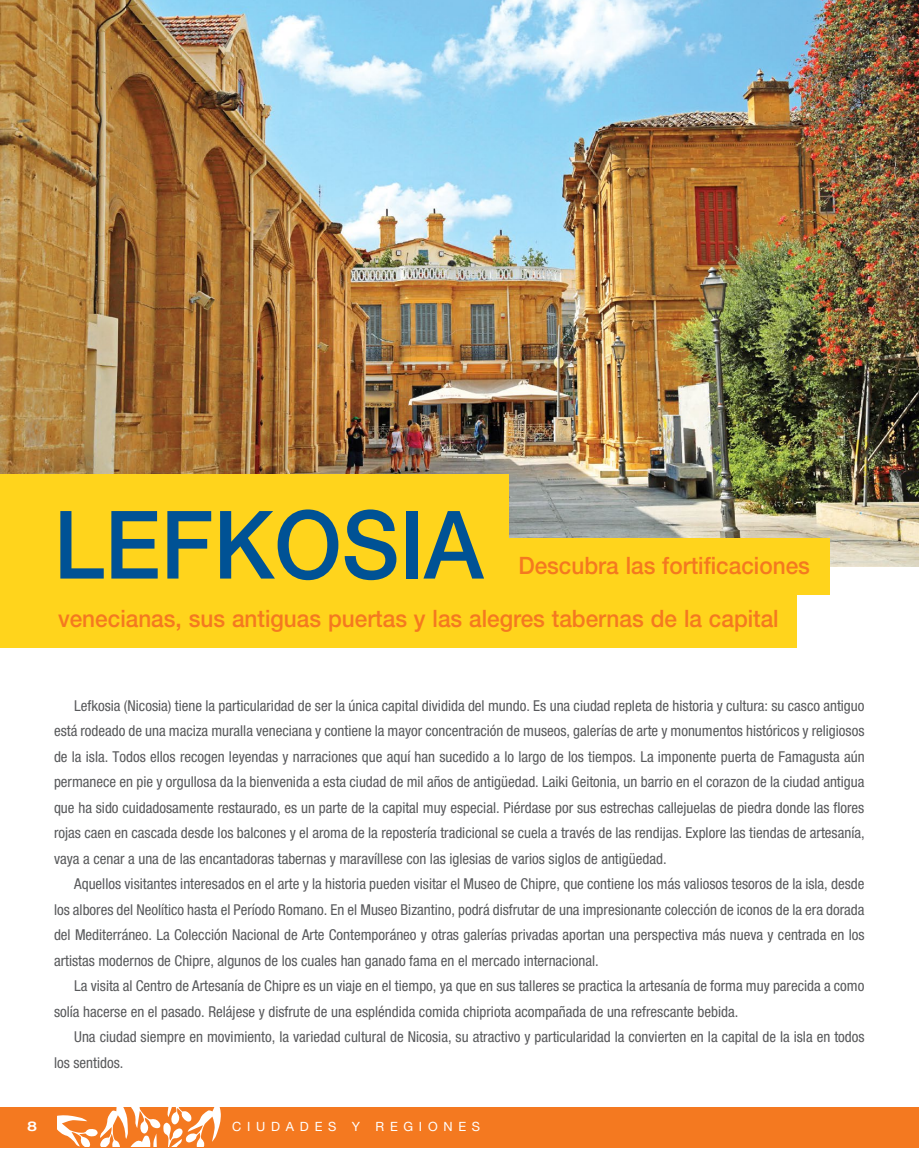
<style>
.page{position:relative;width:919px;height:1174px;background:#fff}
.page>*{position:absolute;margin:0;border:0;box-sizing:border-box;transform-origin:0 0}
.t1{font:500 94.5px "Helvetica Neue";color:#005295;scale:.94 1}
.t2{font:500 24px "Helvetica Neue";color:#f47920;scale:.94 1}
.t3{font:condensed 15px/25.5px "Helvetica Neue";color:#58595b;text-align:justify}
.t4{font:500 expanded 13.5px "Helvetica Neue";color:#fff}
.t5{font:12.75px "Helvetica Neue";letter-spacing:.45em;color:#fff}
</style>
<div class="page">
<div style="left:0;top:1107px;width:918px;height:40px;background:#f47920"></div>
<svg style="left:57px;top:1108px;width:164px;height:38px"></svg>
<img style="left:0;top:0;width:918px;height:566px">
<div style="left:0;top:474px;width:508px;height:174px;background:#ffd41c"></div>
<div style="left:0;top:538px;width:829px;height:57px;background:#ffd41c"></div>
<div style="left:0;top:594px;width:796px;height:54px;background:#ffd41c"></div>
<p class="t1" style="left:54px;top:488px;width:458px">LEFKOSIA</p>
<p class="t2" style="left:518px;top:551px;width:311px">Descubra las fortificaciones</p>
<p class="t2" style="left:58px;top:604px;width:768px">venecianas, sus antiguas puertas y las alegres tabernas de la capital</p>
<p class="t3" style="left:54px;top:692px;width:812px;text-indent:20px">Lefkosia (Nicosia) tiene la particularidad de ser la única capital dividida del mundo. Es una ciudad repleta de historia y cultura: su casco antiguo está rodeado de una maciza muralla veneciana y contiene la mayor concentración de museos, galerías de arte y monumentos históricos y religiosos de la isla. Todos ellos recogen leyendas y narraciones que aquí han sucedido a lo largo de los tiempos. La imponente puerta de Famagusta aún permanece en pie y orgullosa da la bienvenida a esta ciudad de mil años de antigüedad. Laiki Geitonia, un barrio en el corazon de la ciudad antigua que ha sido cuidadosamente restaurado, es un parte de la capital muy especial. Piérdase por sus estrechas callejuelas de piedra donde las flores rojas caen en cascada desde los balcones y el aroma de la repostería tradicional se cuela a través de las rendijas. Explore las tiendas de artesanía, vaya a cenar a una de las encantadoras tabernas y maravíllese con las iglesias de varios siglos de antigüedad.</p>
<p class="t3" style="left:54px;top:871px;width:812px;text-indent:20px">Aquellos visitantes interesados en el arte y la historia pueden visitar el Museo de Chipre, que contiene los más valiosos tesoros de la isla, desde los albores del Neolítico hasta el Período Romano. En el Museo Bizantino, podrá disfrutar de una impresionante colección de iconos de la era dorada del Mediterráneo. La Colección Nacional de Arte Contemporáneo y otras galerías privadas aportan una perspectiva más nueva y centrada en los artistas modernos de Chipre, algunos de los cuales han ganado fama en el mercado internacional.</p>
<p class="t3" style="left:54px;top:973px;width:811px;text-indent:20px">La visita al Centro de Artesanía de Chipre es un viaje en el tiempo, ya que en sus talleres se practica la artesanía de forma muy parecida a como solía hacerse en el pasado. Relájese y disfrute de una espléndida comida chipriota acompañada de una refrescante bebida.</p>
<p class="t3" style="left:54px;top:1024px;width:812px;text-indent:20px">Una ciudad siempre en movimiento, la variedad cultural de Nicosia, su atractivo y particularidad la convierten en la capital de la isla en todos los sentidos.</p>
<p class="t4" style="left:27px;top:1118px;width:11px">8</p>
<p class="t5" style="left:232px;top:1119px;width:249px">CIUDADES Y REGIONES</p>
</div>
